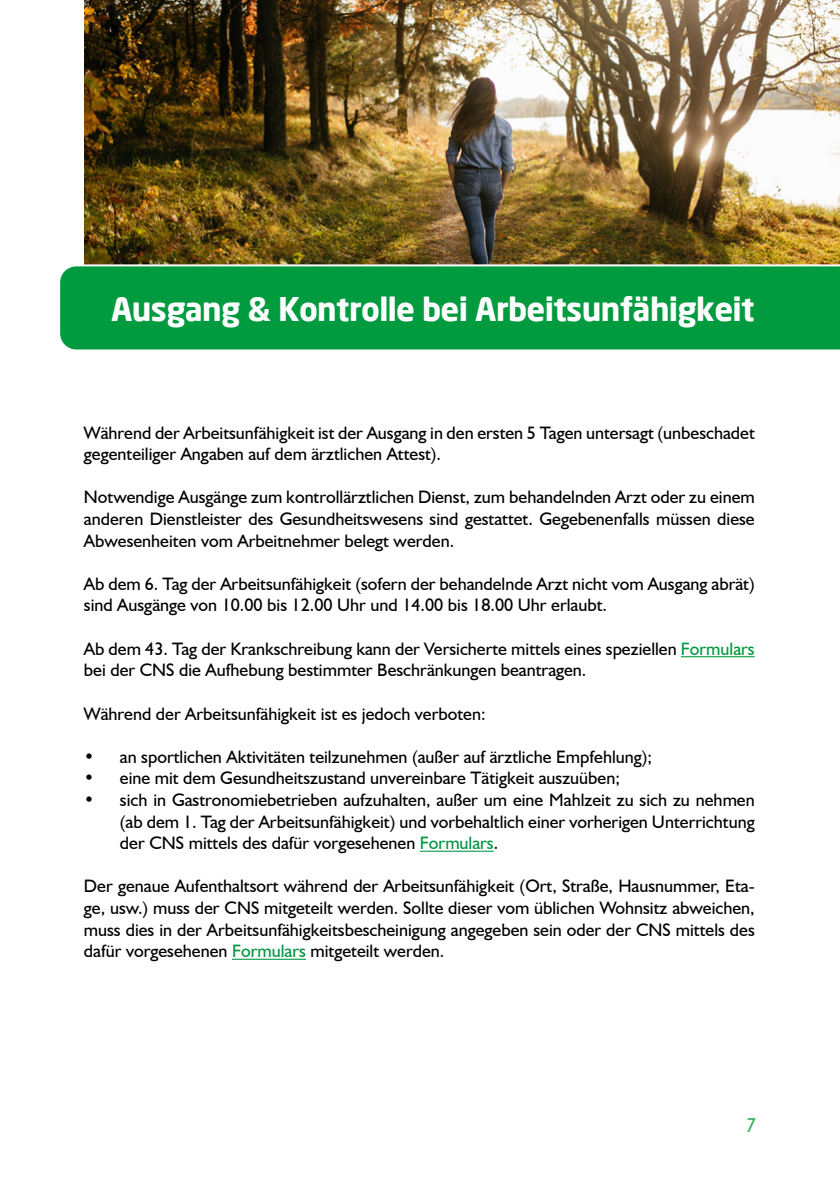
<style>
.page{position:relative;width:840px;height:1191px;background:#fff}
.page>*{position:absolute;margin:0;border:0;box-sizing:border-box;transform-origin:0 0}
.t1{font:700 32px "Neo Sans";letter-spacing:-.02em;color:#fff}
.t2{font:italic 20px "Humanist 521 BT";color:#30ab5c}
.t3{font:18px/21.6px "Humanist 521 BT";color:#000}
.s1{color:#009b3e}
.s2{color:#009641}
</style>
<div class="page">
<img style="left:84px;top:0;width:755px;height:264px">
<div style="left:60px;top:264px;width:779px;height:86px;background:#009b3e"></div>
<hr style="left:680px;top:656px;width:74px;height:1px;background:#009b3e">
<hr style="left:419px;top:850px;width:74px;height:1px;background:#009641">
<hr style="left:232px;top:958px;width:74px;height:1px;background:#009641">
<h1 class="t1" style="left:111px;top:289px;width:644px">Ausgang &amp; Kontrolle bei Arbeitsunfähigkeit</h1>
<p class="t3" style="left:84px;top:421px;width:672px">Während der Arbeitsunfähigkeit ist der Ausgang in den ersten 5 Tagen untersagt (unbeschadet gegenteiliger Angaben auf dem ärztlichen Attest).</p>
<p class="t3" style="left:84px;top:486px;width:672px;text-align:justify">Notwendige Ausgänge zum kontrollärztlichen Dienst, zum behandelnden Arzt oder zu einem anderen Dienstleister des Gesundheitswesens sind gestattet. Gegebenenfalls müssen diese Abwesenheiten vom Arbeitnehmer belegt werden.</p>
<p class="t3" style="left:84px;top:572px;width:672px">Ab dem 6. Tag der Arbeitsunfähigkeit (sofern der behandelnde Arzt nicht vom Ausgang abrät) sind Ausgänge von 10.00 bis 12.00 Uhr und 14.00 bis 18.00 Uhr erlaubt.</p>
<p class="t3" style="left:84px;top:637px;width:672px">Ab dem 43. Tag der Krankschreibung kann der Versicherte mittels eines speziellen <span class="s1">Formulars </span>bei der CNS die Aufhebung bestimmter Beschränkungen beantragen.</p>
<p class="t3" style="left:84px;top:702px;width:403px">Während der Arbeitsunfähigkeit ist es jedoch verboten:</p>
<p class="t3" style="left:84px;top:745px;width:569px">• an sportlichen Aktivitäten teilzunehmen (außer auf ärztliche Empfehlung);</p>
<p class="t3" style="left:84px;top:767px;width:537px">• eine mit dem Gesundheitszustand unvereinbare Tätigkeit auszuüben;</p>
<p class="t3" style="left:120px;top:788px;width:636px;text-align:justify;text-indent:-36px">• sich in Gastronomiebetrieben aufzuhalten, außer um eine Mahlzeit zu sich zu nehmen (ab dem 1. Tag der Arbeitsunfähigkeit) und vorbehaltlich einer vorherigen Unterrichtung der CNS mittels des dafür vorgesehenen <span class="s2">Formulars</span>.</p>
<p class="t3" style="left:84px;top:875px;width:672px;text-align:justify">Der genaue Aufenthaltsort während der Arbeitsunfähigkeit (Ort, Straße, Hausnummer, Eta&shy;ge, usw.) muss der CNS mitgeteilt werden. Sollte dieser vom üblichen Wohnsitz abweichen, muss dies in der Arbeitsunfähigkeitsbescheinigung angegeben sein oder der CNS mittels des dafür vorgesehenen <span class="s2">Formulars</span> mitgeteilt werden.</p>
<p class="t2" style="left:745px;top:1112px;width:12px">7</p>
</div>
